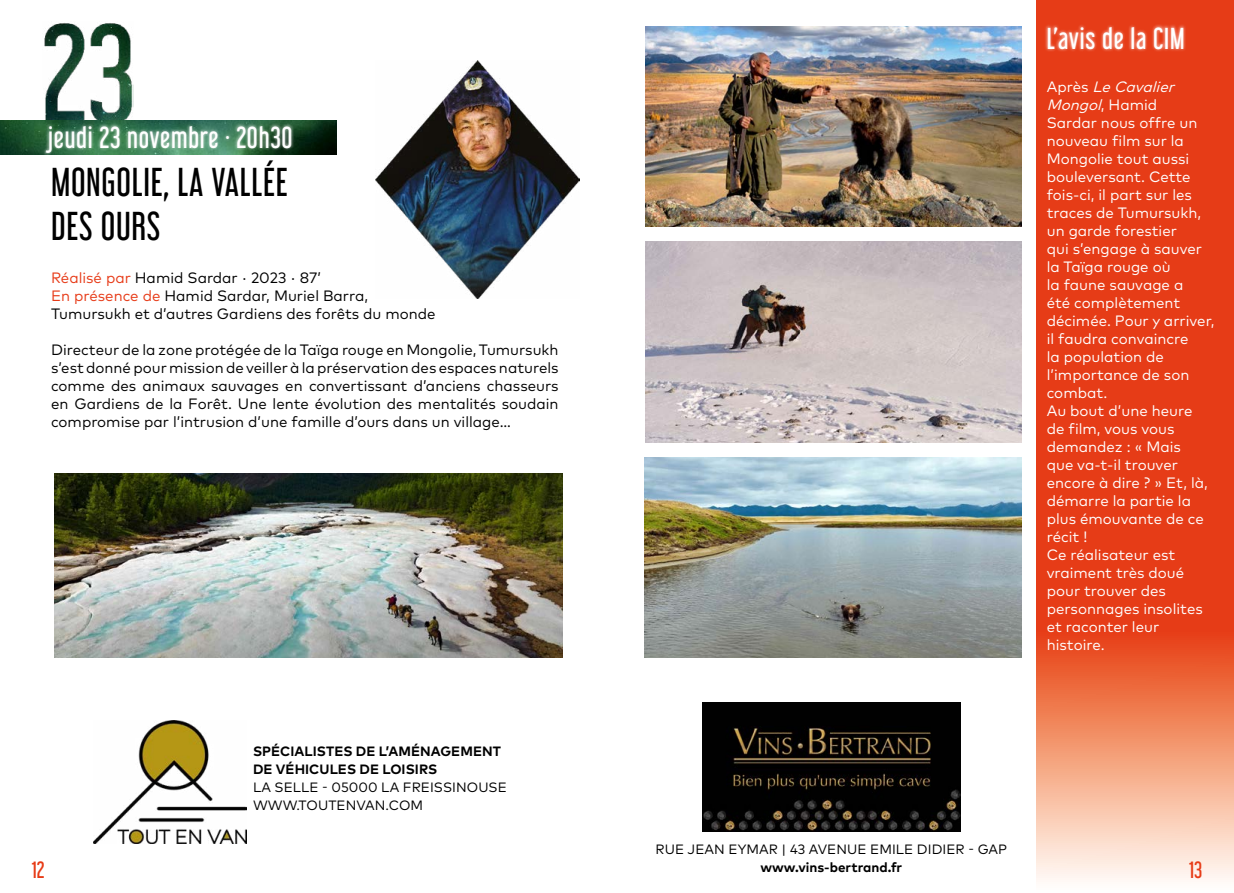
<style>
.page{position:relative;width:1234px;height:893px;background:#fff}
.page>*{position:absolute;margin:0;border:0;box-sizing:border-box;transform-origin:0 0}
.t1{font:36px/43.2px "Libel Suit Rg";letter-spacing:.02em;color:#000}
.t2{font:27px "Libel Suit Rg";letter-spacing:.03em;color:#fff}
.t3{font:21px "Libel Suit Rg";color:#e73b16}
.t4{font:15px/18px "Mark Pro";color:#fff}
.t5{font:15px/18px "Mark Pro";color:#000}
.t6{font:13.5px/18px "Mark Pro";letter-spacing:.005em;color:#000}
.t7{font:700 13.5px/18px "Mark Pro";letter-spacing:.005em;color:#000}
.s1{color:#e73b18}
.s2{font-style:italic}
</style>
<div class="page">
<img style="left:44px;top:23px;width:89px;height:97px">
<svg style="left:1036px;top:0;width:197px;height:880px;background:#e95834"></svg>
<img style="left:0;top:120px;width:336px;height:34px">
<div style="left:42px;top:123px;width:252px;height:33px;background:#fff;opacity:.75"></div>
<div style="left:1044px;top:24px;width:142px;height:28px;background:#fff;opacity:.75"></div>
<img style="left:375px;top:60px;width:204px;height:239px">
<img style="left:645px;top:26px;width:376px;height:201px">
<img style="left:645px;top:242px;width:376px;height:200px">
<img style="left:55px;top:474px;width:507px;height:184px">
<img style="left:702px;top:703px;width:258px;height:129px">
<img style="left:93px;top:721px;width:153px;height:122px">
<img style="left:644px;top:457px;width:376px;height:201px">
<h2 class="t2" style="left:48px;top:115px;width:246px">jeudi 23 novembre · 20h30</h2>
<h1 class="t1" style="left:51px;top:157px;width:238px">MONGOLIE, LA VALLÉE<br>DES OURS</h1>
<p class="t5" style="left:51px;top:267px;width:386px"><span class="s1">Réalisé par</span> Hamid Sardar · 2023 · 87’<br><span class="s1">En présence de</span> Hamid Sardar, Muriel Barra,<br>Tumursukh et d’autres Gardiens des forêts du monde</p>
<p class="t5" style="left:51px;top:339px;width:509px;text-align:justify">Directeur de la zone protégée de la Taïga rouge en Mongolie, Tumursukh s’est donné pour mission de veiller à la préservation des espaces naturels comme des animaux sauvages en convertissant d’anciens chasseurs en Gardiens de la Forêt. Une lente évolution des mentalités soudain compromise par l’intrusion d’une famille d’ours dans un village…</p>
<p class="t7" style="left:253px;top:741px;width:249px">SPÉCIALISTES DE L’AMÉNAGEMENT<br>DE VÉHICULES DE LOISIRS</p>
<p class="t6" style="left:253px;top:777px;width:255px">LA SELLE - 05000 LA FREISSINOUSE<br>WWW.TOUTENVAN.COM</p>
<h2 class="t2" style="left:1046px;top:17px;width:139px">L’avis de la CIM</h2>
<p class="t4" style="left:1046px;top:76px;width:169px">A p r è s <span class="s2">LeCavalier<br>Mongol</span>, H a m i d<br>Sardar nous offre un nouveau film sur la<br>Mongolie tout aussi bouleversant. Cette fois-ci, il part sur les traces de Tumursukh, un garde forestier<br>qui s’engage à sauver la Taïga rouge où<br>la faune sauvage a<br>été complètement décimée. Pour y arriver, il faudra convaincre<br>la population de l’importance de son combat.<br>Au bout d’une heure<br>de film, vous vous demandez : « Mais<br>que va-t-il trouver encore à dire ? » Et, là, démarre la partie la plus émouvante de ce récit !<br>Ce réalisateur est vraiment très doué pour trouver des personnages insolites et raconter leur histoire.</p>
<p class="t6" style="left:655px;top:839px;width:353px">RUE JEAN EYMAR | 43 AVENUE EMILE DIDIER - GAP</p>
<p class="t7" style="left:760px;top:857px;width:143px">www.vins-bertrand.fr</p>
<h3 class="t3" style="left:32px;top:852px;width:14px">12</h3>
<h3 class="t3" style="left:1188px;top:852px;width:15px">13</h3>
</div>
